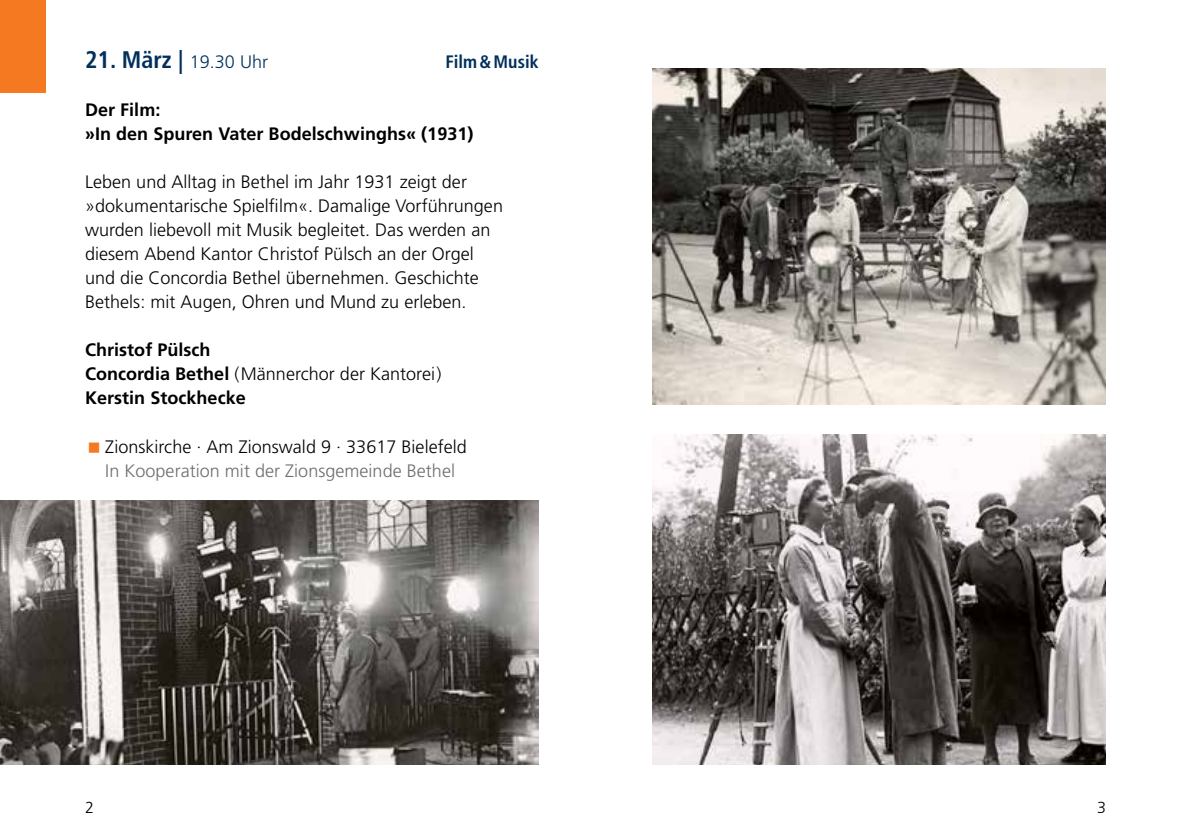
<style>
.page{position:relative;width:1191px;height:840px;background:#fff}
.page>*{position:absolute;margin:0;border:0;box-sizing:border-box;transform-origin:0 0}
.t1{font:700 condensed 24px "Frutiger";color:#00305b}
.t2{font:300 18px/24px "Frutiger";color:#000}
.t3{font:700 18px/24px "Frutiger";color:#000}
.t4{font:300 18px "Frutiger";color:#6d6e71}
.t5{font:700 condensed 18px "Frutiger";color:#00305b}
.t6{font:300 16px "Frutiger";color:#000}
.s1{font-weight:300;font-stretch:normal;font-size:18px}
.s2{font-weight:300}
</style>
<div class="page">
<div style="left:0;top:0;width:45px;height:92px;background:#f47920"></div>
<img style="left:0;top:500px;width:539px;height:264px">
<img style="left:652px;top:434px;width:454px;height:330px">
<img style="left:652px;top:68px;width:454px;height:336px">
<h1 class="t1" style="left:85px;top:45px;width:185px">21. März | <span class="s1">19.30 Uhr</span></h1>
<p class="t5" style="left:445px;top:51px;width:95px">Film&amp;Musik</p>
<p class="t3" style="left:85px;top:98px;width:390px">Der Film:<br>»In den Spuren Vater Bodelschwinghs« (1931)</p>
<p class="t2" style="left:85px;top:170px;width:419px">Leben und Alltag in Bethel im Jahr 1931 zeigt der »dokumentarische Spielfilm«. Damalige Vorführungen wurden liebevoll mit Musik begleitet. Das werden an diesem Abend Kantor Christof Pülsch an der Orgel und die Concordia Bethel übernehmen. Geschichte Bethels: mit Augen, Ohren und Mund zu erleben.</p>
<p class="t3" style="left:85px;top:338px;width:358px">Christof Pülsch<br>Concordia Bethel <span class="s2">(Männerchor der Kantorei)<br></span>Kerstin Stockhecke</p>
<p class="t2" style="left:105px;top:434px;width:363px">Zionskirche · Am Zionswald 9 · 33617 Bielefeld</p>
<p class="t4" style="left:105px;top:460px;width:351px">In Kooperation mit der Zionsgemeinde Bethel</p>
<p class="t6" style="left:85px;top:797px;width:10px">2</p>
<p class="t6" style="left:1097px;top:797px;width:10px">3</p>
</div>
